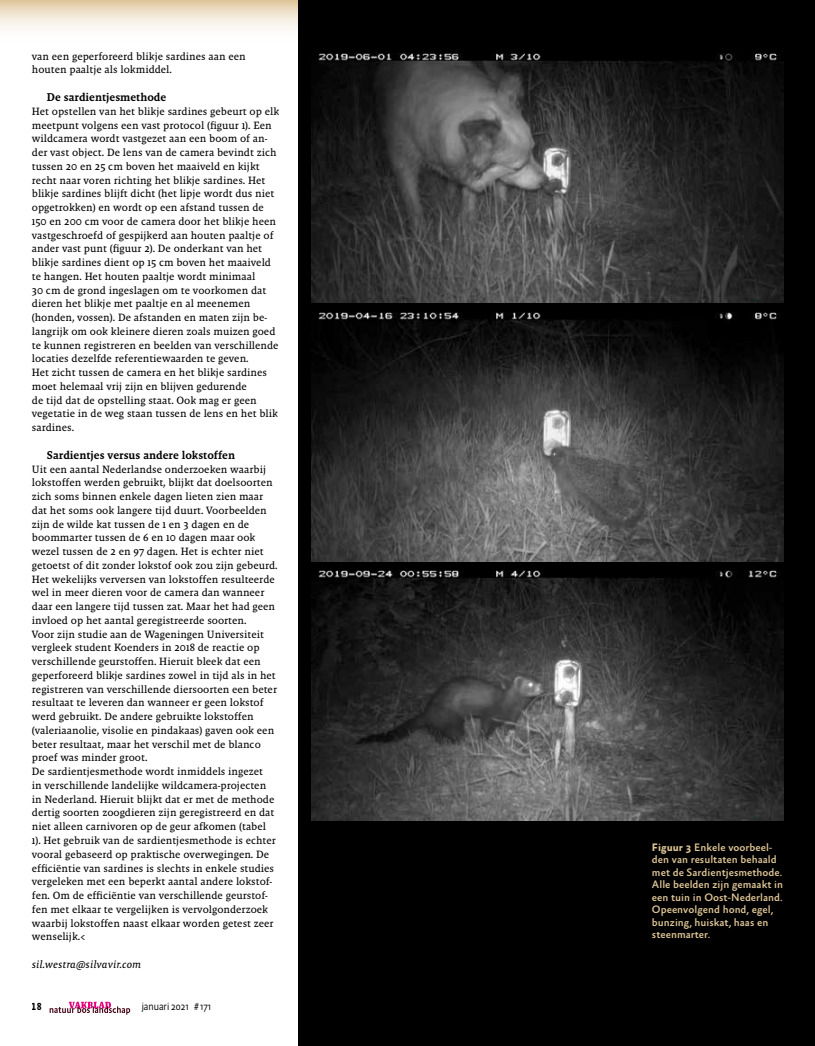
<style>
.page{position:relative;width:815px;height:1046px;background:#fff}
.page>*{position:absolute;margin:0;border:0;box-sizing:border-box;transform-origin:0 0}
.t1{font:11.5px "Malaga Med";color:#000}
.t2{font:500 11px/12.5px "Absara Sans";color:#ddc495}
.t3{font:10.75px/13.8px "Malaga Reg";color:#000}
.t4{font:italic 10.75px "Malaga Reg";color:#000}
.t5{font:300 10.38px "Absara Sans Head";color:#000}
.t6{font:500 10.38px "Absara Sans TF Head";color:#000}
.s1{font-weight:700}
</style>
<div class="page">
<div style="left:299px;top:0;width:516px;height:1045px;background:#000"></div>
<img style="left:312px;top:53px;width:471px;height:249px">
<img style="left:312px;top:312px;width:471px;height:249px">
<img style="left:312px;top:570px;width:471px;height:250px">
<svg style="left:50px;top:1001px;width:80px;height:13px"></svg>
<svg style="left:0;top:0;width:299px;height:53px"></svg>
<p class="t3" style="left:32px;top:49px;width:215px">van een geperforeerd blikje sardines aan een houten paaltje als lokmiddel.</p>
<p class="t1" style="left:47px;top:90px;width:121px">De sardientjesmethode</p>
<p class="t3" style="left:32px;top:104px;width:249px">Het opstellen van het blikje sardines gebeurt op elk meetpunt volgens een vast protocol (figuur 1). Een wildcamera wordt vastgezet aan een boom of an&shy;der vast object. De lens van de camera bevindt zich tussen 20 en 25 cm boven het maaiveld en kijkt recht naar voren richting het blikje sardines. Het blikje sardines blijft dicht (het lipje wordt dus niet opgetrokken) en wordt op een afstand tussen de 150 en 200 cm voor de camera door het blikje heen vastgeschroefd of gespijkerd aan houten paaltje of ander vast punt (figuur 2). De onderkant van het blikje sardines dient op 15 cm boven het maaiveld te hangen. Het houten paaltje wordt minimaal<br>30 cm de grond ingeslagen om te voorkomen dat dieren het blikje met paaltje en al meenemen (honden, vossen). De afstanden en maten zijn be&shy;langrijk om ook kleinere dieren zoals muizen goed te kunnen registreren en beelden van verschillende locaties dezelfde referentiewaarden te geven.<br>Het zicht tussen de camera en het blikje sardines moet helemaal vrij zijn en blijven gedurende<br>de tijd dat de opstelling staat. Ook mag er geen vegetatie in de weg staan tussen de lens en het blik sardines.</p>
<p class="t1" style="left:47px;top:448px;width:190px">Sardientjes versus andere lokstoffen</p>
<p class="t3" style="left:32px;top:462px;width:247px">Uit een aantal Nederlandse onderzoeken waarbij lokstoffen werden gebruikt, blijkt dat doelsoorten zich soms binnen enkele dagen lieten zien maar dat het soms ook langere tijd duurt. Voorbeelden zijn de wilde kat tussen de 1 en 3 dagen en de boommarter tussen de 6 en 10 dagen maar ook wezel tussen de 2 en 97 dagen. Het is echter niet getoetst of dit zonder lokstof ook zou zijn gebeurd.<br>Het wekelijks verversen van lokstoffen resulteerde wel in meer dieren voor de camera dan wanneer daar een langere tijd tussen zat. Maar het had geen invloed op het aantal geregistreerde soorten.<br>Voor zijn studie aan de Wageningen Universiteit vergleek student Koenders in 2018 de reactie op verschillende geurstoffen. Hieruit bleek dat een geperforeerd blikje sardines zowel in tijd als in het registreren van verschillende diersoorten een beter resultaat te leveren dan wanneer er geen lokstof werd gebruikt. De andere gebruikte lokstoffen (valeriaanolie, visolie en pindakaas) gaven ook een beter resultaat, maar het verschil met de blanco proef was minder groot.<br>De sardientjesmethode wordt inmiddels ingezet<br>in verschillende landelijke wildcamera-projecten in Nederland. Hieruit blijkt dat er met de methode dertig soorten zoogdieren zijn geregistreerd en dat niet alleen carnivoren op de geur afkomen (tabel 1). Het gebruik van de sardientjesmethode is echter vooral gebaseerd op praktische overwegingen. De efficiëntie van sardines is slechts in enkele studies vergeleken met een beperkt aantal andere lokstof&shy;fen. Om de efficiëntie van verschillende geurstof&shy;fen met elkaar te vergelijken is vervolgonderzoek waarbij lokstoffen naast elkaar worden getest zeer wenselijk.&lt;</p>
<p class="t4" style="left:32px;top:957px;width:111px">sil.westra@silvavir.com</p>
<p class="t6" style="left:32px;top:999px;width:11px">18</p>
<p class="t5" style="left:142px;top:999px;width:71px">januari 2021 # 171</p>
<p class="t2" style="left:652px;top:841px;width:133px"><span class="s1">Figuur 3</span> Enkele voorbeel&shy;den van resultaten behaald met de Sardientjesmethode.<br>Alle beelden zijn gemaakt in een tuin in Oost-Nederland.<br>Opeenvolgend hond, egel, bunzing, huiskat, haas en steenmarter.</p>
</div>
